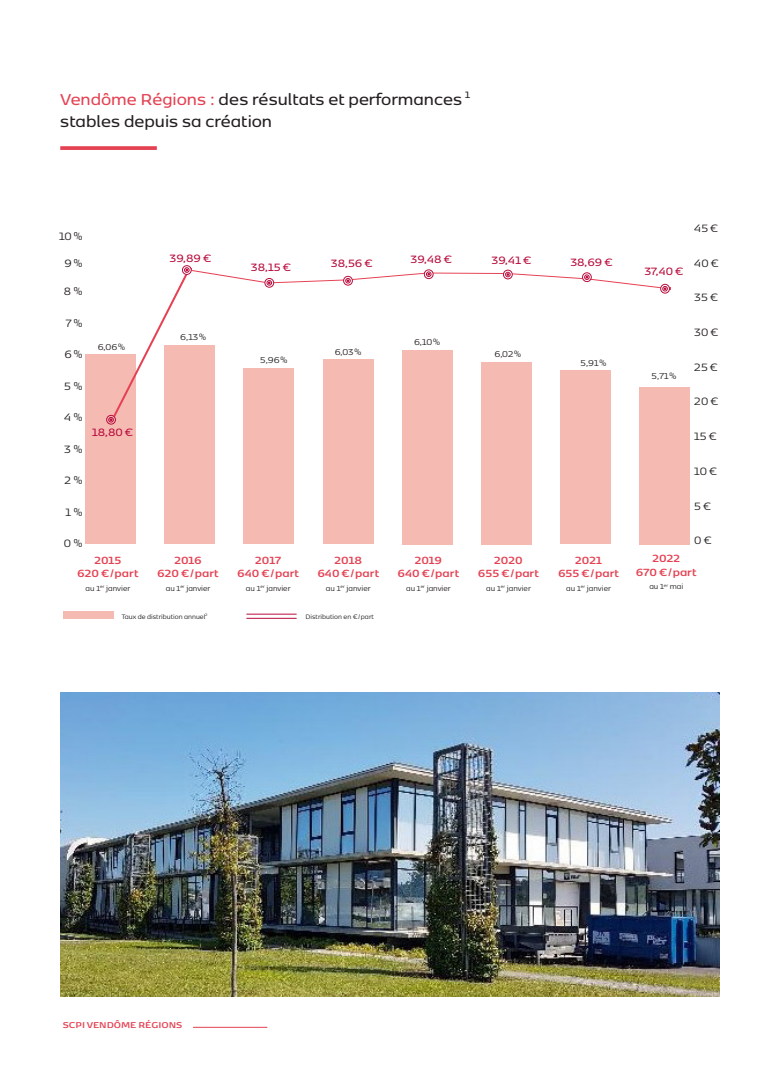
<style>
.page{position:relative;width:780px;height:1088px;background:#fff}
.page>*{position:absolute;margin:0;border:0;box-sizing:border-box;transform-origin:0 0}
.t1{font:600 18.62px/22.2px "Kobenhavn Sans";color:#231f20}
.t2{font:12.5px "Kobenhavn Sans";color:#231f20}
.t3{font:600 12.5px "Kobenhavn Sans";color:#b80d3d}
.t4{font:700 12.25px/13.5px "Kobenhavn Sans";color:#e44253;text-align:center}
.t5{font:10px "Kobenhavn Sans";letter-spacing:-.005em;color:#231f20}
.t6{font:700 10px "Kobenhavn Sans";color:#e44253}
.t7{font:8.62px "Kobenhavn Sans";color:#231f20}
.t8{font:7.5px "Kobenhavn Sans";color:#231f20}
.s1{color:#e44253}
</style>
<div class="page">
<hr style="left:193px;top:1027px;width:74px;height:1px;background:#e44253">
<div style="left:86px;top:355px;width:50px;height:189px;background:#f5bbb3"></div>
<svg style="left:112px;top:269px;width:555px;height:149px"></svg>
<div style="left:165px;top:345px;width:50px;height:199px;background:#f5bbb3"></div>
<div style="left:244px;top:368px;width:50px;height:176px;background:#f5bbb3"></div>
<div style="left:323px;top:360px;width:50px;height:184px;background:#f5bbb3"></div>
<div style="left:402px;top:350px;width:50px;height:194px;background:#f5bbb3"></div>
<div style="left:560px;top:371px;width:50px;height:173px;background:#f5bbb3"></div>
<div style="left:481px;top:362px;width:50px;height:182px;background:#f5bbb3"></div>
<svg style="left:60px;top:146px;width:97px;height:4px"></svg>
<div style="left:106px;top:415px;width:10px;height:9px;border:1px solid #b80d3d;border-radius:50%"></div>
<svg style="left:108px;top:417px;width:6px;height:5px"></svg>
<div style="left:63px;top:611px;width:50px;height:8px;background:#f5bbb3"></div>
<img style="left:60px;top:693px;width:659px;height:303px">
<hr style="left:246px;top:614px;width:50px;height:1px;background:#b80d3d">
<hr style="left:246px;top:618px;width:50px;height:1px;background:#b80d3d">
<div style="left:639px;top:387px;width:50px;height:157px;background:#f5bbb3"></div>
<div style="left:265px;top:278px;width:9px;height:9px;border:1px solid #b80d3d;border-radius:50%"></div>
<svg style="left:265px;top:280px;width:7px;height:5px"></svg>
<div style="left:343px;top:276px;width:9px;height:9px;border:1px solid #b80d3d;border-radius:50%"></div>
<svg style="left:345px;top:278px;width:6px;height:5px"></svg>
<div style="left:424px;top:270px;width:9px;height:9px;border:1px solid #b80d3d;border-radius:50%"></div>
<svg style="left:424px;top:272px;width:7px;height:5px"></svg>
<div style="left:503px;top:270px;width:9px;height:9px;border:1px solid #b80d3d;border-radius:50%"></div>
<svg style="left:504px;top:272px;width:7px;height:5px"></svg>
<div style="left:582px;top:273px;width:9px;height:9px;border:1px solid #b80d3d;border-radius:50%"></div>
<svg style="left:582px;top:273px;width:9px;height:7px"></svg>
<div style="left:660px;top:284px;width:9px;height:9px;border:1px solid #b80d3d;border-radius:50%"></div>
<svg style="left:660px;top:284px;width:10px;height:8px"></svg>
<div style="left:182px;top:265px;width:9px;height:10px;border:1px solid #b80d3d;border-radius:50%"></div>
<svg style="left:184px;top:267px;width:8px;height:6px"></svg>
<p class="t1" style="left:60px;top:86px;width:411px"><span class="s1">Vendôme Régions :</span> des résultats et performances <sup>1 </sup>stables depuis sa création</p>
<p class="t2" style="left:59px;top:227px;width:25px">10 %</p>
<p class="t2" style="left:64px;top:255px;width:19px">9 %</p>
<p class="t2" style="left:64px;top:283px;width:20px">8 %</p>
<p class="t2" style="left:66px;top:315px;width:18px">7 %</p>
<p class="t2" style="left:65px;top:346px;width:19px">6 %</p>
<p class="t2" style="left:64px;top:378px;width:20px">5 %</p>
<p class="t2" style="left:64px;top:409px;width:20px">4 %</p>
<p class="t2" style="left:64px;top:441px;width:19px">3 %</p>
<p class="t2" style="left:64px;top:472px;width:19px">2 %</p>
<p class="t2" style="left:65px;top:504px;width:18px">1 %</p>
<p class="t2" style="left:64px;top:535px;width:20px">0 %</p>
<p class="t5" style="left:98px;top:340px;width:29px">6,06%</p>
<p class="t3" style="left:92px;top:423px;width:43px">18,80 €</p>
<p class="t4" style="left:77px;top:552px;width:63px">2015<br>620 €/part</p>
<p class="t7" style="left:86px;top:582px;width:46px">au 1<sup>er</sup> janvier</p>
<p class="t3" style="left:169px;top:249px;width:43px">39,89 €</p>
<p class="t5" style="left:180px;top:331px;width:27px">6,13%</p>
<p class="t3" style="left:251px;top:259px;width:42px">38,15 €</p>
<p class="t3" style="left:331px;top:254px;width:44px">38,56 €</p>
<p class="t3" style="left:410px;top:250px;width:43px">39,48 €</p>
<p class="t3" style="left:491px;top:251px;width:41px">39,41 €</p>
<p class="t3" style="left:570px;top:253px;width:44px">38,69 €</p>
<p class="t5" style="left:260px;top:353px;width:28px">5,96%</p>
<p class="t5" style="left:335px;top:345px;width:28px">6,03%</p>
<p class="t5" style="left:414px;top:335px;width:28px">6,10%</p>
<p class="t5" style="left:494px;top:347px;width:28px">6,02%</p>
<p class="t5" style="left:580px;top:356px;width:27px">5,91%</p>
<p class="t4" style="left:157px;top:552px;width:63px">2016<br>620 €/part</p>
<p class="t7" style="left:166px;top:582px;width:46px">au 1<sup>er</sup> janvier</p>
<p class="t4" style="left:237px;top:552px;width:63px">2017<br>640 €/part</p>
<p class="t7" style="left:246px;top:582px;width:46px">au 1<sup>er</sup> janvier</p>
<p class="t4" style="left:317px;top:552px;width:63px">2018<br>640 €/part</p>
<p class="t7" style="left:326px;top:582px;width:46px">au 1<sup>er</sup> janvier</p>
<p class="t4" style="left:397px;top:552px;width:63px">2019<br>640 €/part</p>
<p class="t7" style="left:406px;top:582px;width:46px">au 1<sup>er</sup> janvier</p>
<p class="t4" style="left:478px;top:552px;width:63px">2020<br>655 €/part</p>
<p class="t7" style="left:486px;top:582px;width:46px">au 1<sup>er</sup> janvier</p>
<p class="t4" style="left:558px;top:552px;width:63px">2021<br>655 €/part</p>
<p class="t7" style="left:566px;top:582px;width:46px">au 1<sup>er</sup> janvier</p>
<p class="t8" style="left:122px;top:611px;width:87px">Taux de distribution annuel<sup>2</sup></p>
<p class="t8" style="left:305px;top:611px;width:70px">Distribution en €/part</p>
<p class="t3" style="left:644px;top:262px;width:41px">37,40 €</p>
<p class="t5" style="left:651px;top:370px;width:26px">5,71%</p>
<p class="t2" style="left:694px;top:220px;width:26px">45 €</p>
<p class="t2" style="left:694px;top:255px;width:26px">40 €</p>
<p class="t2" style="left:694px;top:289px;width:25px">35 €</p>
<p class="t2" style="left:694px;top:324px;width:26px">30 €</p>
<p class="t2" style="left:694px;top:359px;width:25px">25 €</p>
<p class="t2" style="left:694px;top:393px;width:26px">20 €</p>
<p class="t2" style="left:694px;top:428px;width:24px">15 €</p>
<p class="t2" style="left:694px;top:463px;width:25px">10 €</p>
<p class="t2" style="left:694px;top:498px;width:19px">5 €</p>
<p class="t2" style="left:694px;top:532px;width:19px">0 €</p>
<p class="t4" style="left:636px;top:551px;width:62px">2022<br>670 €/part</p>
<p class="t7" style="left:649px;top:581px;width:36px">au 1<sup>er</sup> mai</p>
<p class="t6" style="left:63px;top:1018px;width:121px">SCPI VENDÔME RÉGIONS</p>
</div>
